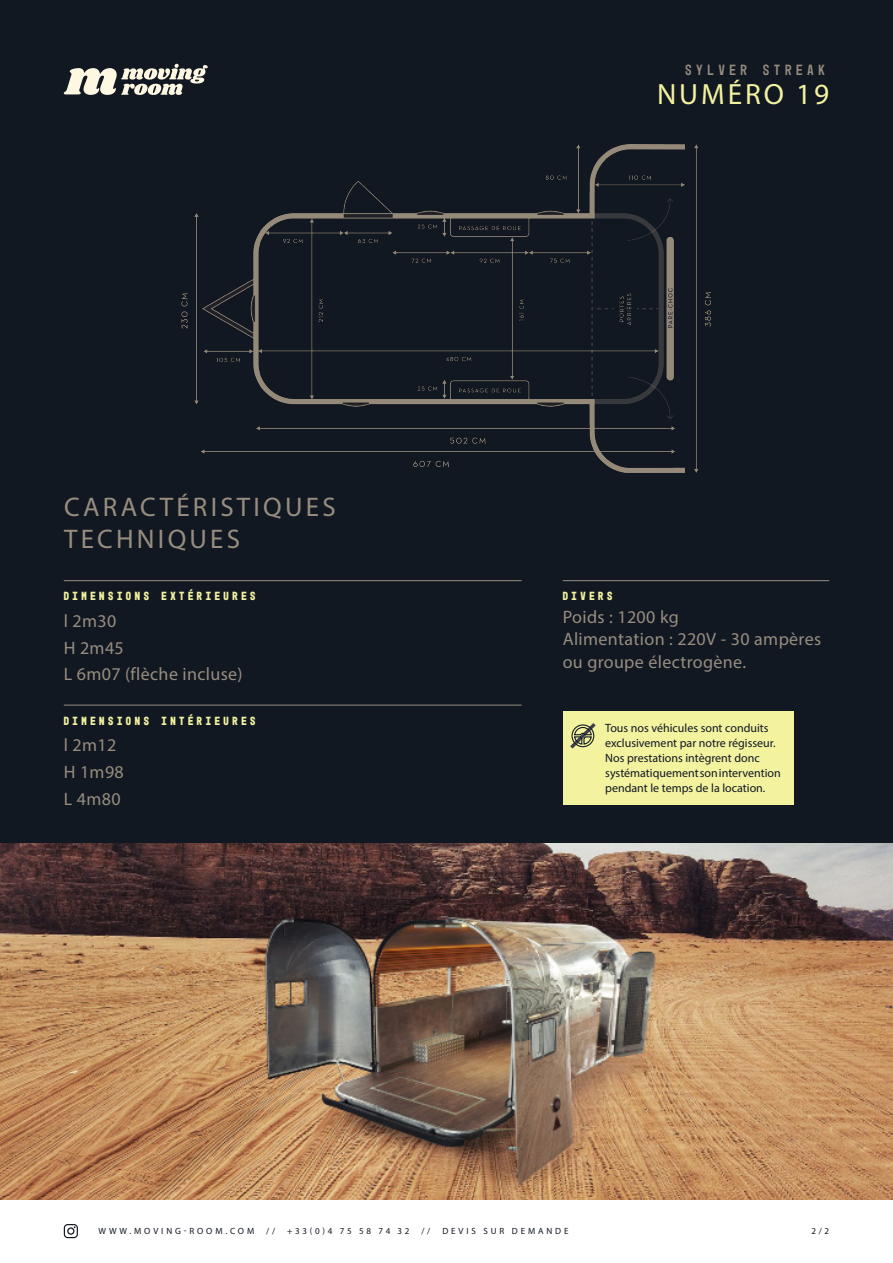
<style>
.page{position:relative;width:893px;height:1263px;background:#fff}
.page>*{position:absolute;margin:0;border:0;box-sizing:border-box;transform-origin:0 0}
.t1{font:29.4px "Myriad Pro";letter-spacing:.1em;color:#f3f29f}
.t2{font:27px/31.5px "Myriad Pro";letter-spacing:.12em;color:#978d7f}
.sur-titre_cat{font:18px/22.5px "Myriad Pro";letter-spacing:.02em;color:#978d7f}
.info_cat{font:18px "Myriad Pro";letter-spacing:.02em;color:#978d7f}
.t3{font:15px "Mono 45 Headline";letter-spacing:.3em;color:#978d7f}
.txt_intro{font:12px/15px "Myriad Pro";color:#111822}
.sur-titre_cat-2{font:700 12px "Mono 45 Headline";letter-spacing:.3em;color:#f3f29f}
.t4{font:9px "Myriad Pro";letter-spacing:.32em;color:#111822}
</style>
<div class="page">
<svg style="left:64px;top:1224px;width:14px;height:14px"></svg>
<div style="left:0;top:0;width:893px;height:1199px;background:#111822"></div>
<svg style="left:64px;top:64px;width:144px;height:31px"></svg>
<img style="left:0;top:843px;width:893px;height:356px">
<hr style="left:64px;top:580px;width:458px;height:1px;background:#978d7f">
<hr style="left:64px;top:705px;width:458px;height:1px;background:#978d7f">
<img style="left:181px;top:144px;width:530px;height:329px">
<hr style="left:563px;top:580px;width:266px;height:1px;background:#978d7f">
<div style="left:563px;top:711px;width:230px;height:94px;background:#f3f29f"></div>
<svg style="left:570px;top:723px;width:26px;height:25px"></svg>
<p class="t2" style="left:64px;top:491px;width:273px">CARACTÉRISTIQUES<br>TECHNIQUES</p>
<p class="sur-titre_cat-2" style="left:64px;top:589px;width:193px">DIMENSIONS EXTÉRIEURES</p>
<p class="info_cat" style="left:64px;top:610px;width:54px">l 2m30</p>
<p class="info_cat" style="left:64px;top:636px;width:62px">H 2m45</p>
<p class="info_cat" style="left:64px;top:663px;width:180px">L 6m07 (flèche incluse)</p>
<p class="sur-titre_cat-2" style="left:64px;top:713px;width:193px">DIMENSIONS INTÉRIEURES</p>
<p class="info_cat" style="left:64px;top:734px;width:54px">l 2m12</p>
<p class="info_cat" style="left:64px;top:761px;width:62px">H 1m98</p>
<p class="info_cat" style="left:64px;top:788px;width:58px">L 4m80</p>
<p class="t3" style="left:685px;top:61px;width:141px">SYLVER STREAK</p>
<p class="t1" style="left:657px;top:76px;width:174px">NUMÉRO 19</p>
<p class="sur-titre_cat-2" style="left:563px;top:589px;width:51px">DIVERS</p>
<p class="sur-titre_cat" style="left:563px;top:605px;width:260px">Poids : 1200 kg<br>Alimentation : 220V - 30 ampères ou groupe électrogène.</p>
<p class="txt_intro" style="left:605px;top:720px;width:177px">Tous nos véhicules sont conduits exclusivement par notre régisseur.<br>Nos prestations intègrent donc systématiquement son intervention pendant le temps de la location.</p>
<p class="t4" style="left:98px;top:1226px;width:157px">WWW.MOVING-ROOM.COM</p>
<p class="t4" style="left:266px;top:1226px;width:10px">/ /</p>
<p class="t4" style="left:287px;top:1226px;width:124px">+33(0)4 75 58 74 32</p>
<p class="t4" style="left:421px;top:1226px;width:10px">/ /</p>
<p class="t4" style="left:442px;top:1226px;width:128px">DEVIS SUR DEMANDE</p>
<p class="t4" style="left:811px;top:1226px;width:19px">2/2</p>
</div>
